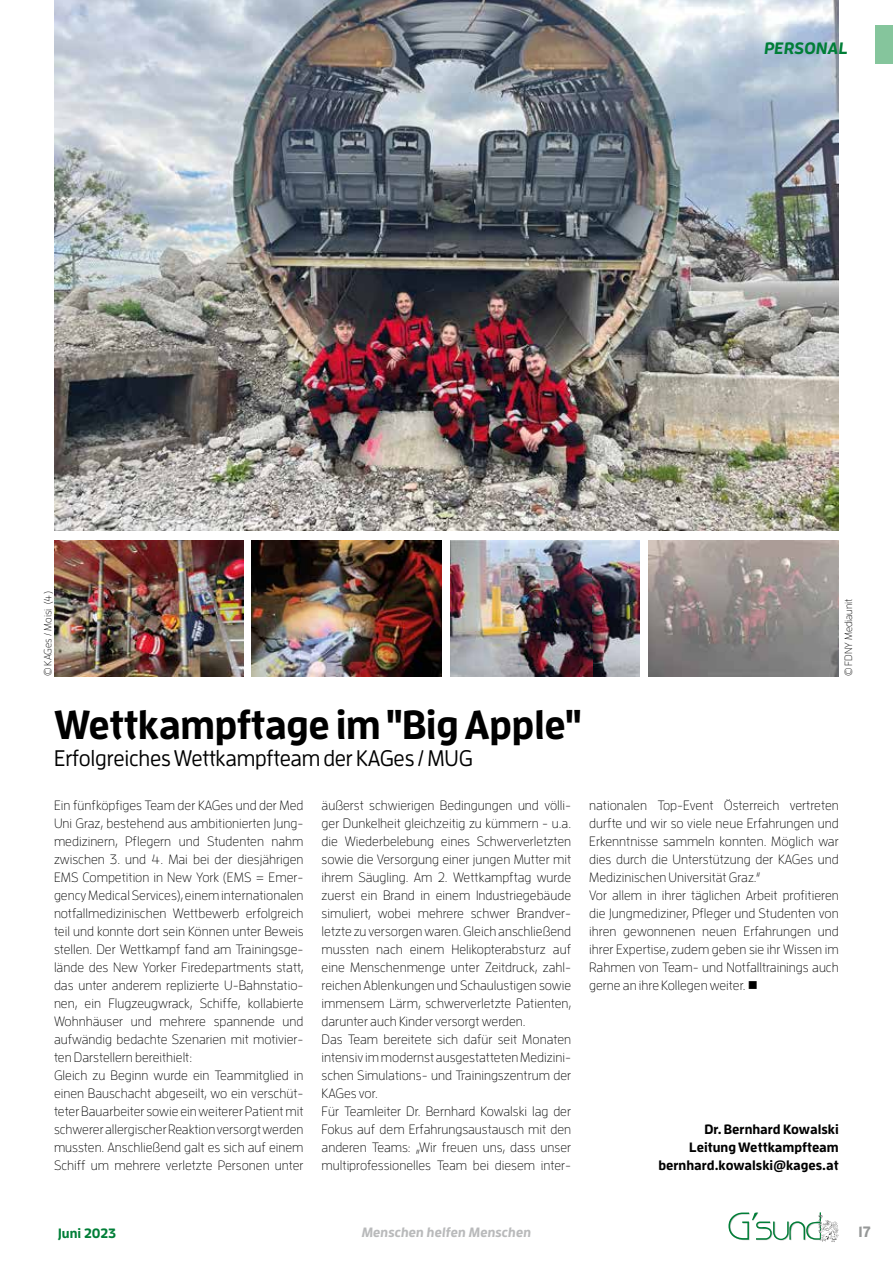
<style>
.page{position:relative;width:893px;height:1263px;background:#fff}
.page>*{position:absolute;margin:0;border:0;box-sizing:border-box;transform-origin:0 0}
.t1{font:700 40.5px "Enzo OT";letter-spacing:-.01em;color:#000}
.t2{font:500 22.5px "Enzo OT";letter-spacing:-.01em;color:#000}
.t3{font:italic 700 16.5px "Enzo OT";letter-spacing:.01em;color:#007e37}
.t4{font:700 15px "Enzo OT";color:#969898}
.t5{font:300 13.5px/18px "Enzo OT";color:#000}
.t6{font:700 13.5px/18px "Enzo OT";color:#000;text-align:right}
.t7{font:italic 700 13.5px "Enzo OT";color:#b9babb}
.t8{font:700 13.5px "Enzo OT";color:#007e37}
.t9{font:300 10.5px "Enzo OT";letter-spacing:-.01em;color:#000}
</style>
<div class="page">
<div style="left:876px;top:26px;width:17px;height:38px;background:#85c59c"></div>
<svg style="left:728px;top:1212px;width:111px;height:30px"></svg>
<img style="left:54px;top:0;width:785px;height:530px">
<img style="left:54px;top:540px;width:190px;height:136px">
<img style="left:251px;top:541px;width:190px;height:136px">
<img style="left:450px;top:541px;width:190px;height:136px">
<img style="left:649px;top:541px;width:190px;height:136px">
<p class="t3" style="left:764px;top:39px;width:85px">PERSONAL</p>
<p class="t9" style="left:41px;top:676px;width:86px;rotate:-90deg">© KAGes / Moisi (4)</p>
<p class="t9" style="left:842px;top:676px;width:79px;rotate:-90deg">© FDNY Mediaunit</p>
<h1 class="t1" style="left:54px;top:700px;width:529px">Wettkampftage im "Big Apple"</h1>
<h2 class="t2" style="left:54px;top:745px;width:420px">Erfolgreiches Wettkampfteam der KAGes / MUG</h2>
<p class="t5" style="left:54px;top:796px;width:251px">Ein fünfköpfiges Team der KAGes und der Med Uni Graz, bestehend aus ambitionierten Jung&shy;medizinern, Pflegern und Studenten nahm zwischen 3. und 4. Mai bei der diesjährigen EMS Competition in New York (EMS = Emer&shy;gency Medical Services), einem internationalen notfallmedizinischen Wettbewerb erfolgreich teil und konnte dort sein Können unter Beweis stellen. Der Wettkampf fand am Trainingsge&shy;lände des New Yorker Firedepartments statt, das unter anderem replizierte U-Bahnstatio&shy;nen, ein Flugzeugwrack, Schiffe, kollabierte Wohnhäuser und mehrere spannende und aufwändig bedachte Szenarien mit motivier&shy;ten Darstellern bereithielt:<br>Gleich zu Beginn wurde ein Teammitglied in einen Bauschacht abgeseilt, wo ein verschüt&shy;teter Bauarbeiter sowie ein weiterer Patient mit schwerer allergischer Reaktion versorgt werden mussten. Anschließend galt es sich auf einem Schiff um mehrere verletzte Personen unter</p>
<p class="t5" style="left:322px;top:796px;width:251px">äußerst schwierigen Bedingungen und völli&shy;ger Dunkelheit gleichzeitig zu kümmern - u.a. die Wiederbelebung eines Schwerverletzten sowie die Versorgung einer jungen Mutter mit ihrem Säugling. Am 2. Wettkampftag wurde zuerst ein Brand in einem Industriegebäude simuliert, wobei mehrere schwer Brandver&shy;letzte zu versorgen waren. Gleich anschließend mussten nach einem Helikopterabsturz auf eine Menschenmenge unter Zeitdruck, zahl&shy;reichen Ablenkungen und Schaulustigen sowie immensem Lärm, schwerverletzte Patienten, darunter auch Kinder versorgt werden.<br>Das Team bereitete sich dafür seit Monaten intensiv im modernst ausgestatteten Medizini&shy;schen Simulations- und Trainingszentrum der KAGes vor.<br>Für Teamleiter Dr. Bernhard Kowalski lag der Fokus auf dem Erfahrungsaustausch mit den anderen Teams: „Wir freuen uns, dass unser multiprofessionelles Team bei diesem inter-</p>
<p class="t5" style="left:589px;top:796px;width:251px">nationalen Top-Event Österreich vertreten durfte und wir so viele neue Erfahrungen und Erkenntnisse sammeln konnten. Möglich war dies durch die Unterstützung der KAGes und Medizinischen Universität Graz.“<br>Vor allem in ihrer täglichen Arbeit profitieren die Jungmediziner, Pfleger und Studenten von ihren gewonnenen neuen Erfahrungen und ihrer Expertise, zudem geben sie ihr Wissen im Rahmen von Team- und Notfalltrainings auch gerne an ihre Kollegen weiter. ■</p>
<p class="t6" style="left:658px;top:1120px;width:182px">Dr. Bernhard Kowalski<br>Leitung Wettkampfteam bernhard.kowalski@kages.at</p>
<p class="t8" style="left:58px;top:1225px;width:60px">Juni 2023</p>
<p class="t7" style="left:362px;top:1224px;width:171px">Menschen helfen Menschen</p>
<p class="t4" style="left:859px;top:1222px;width:14px">17</p>
</div>
